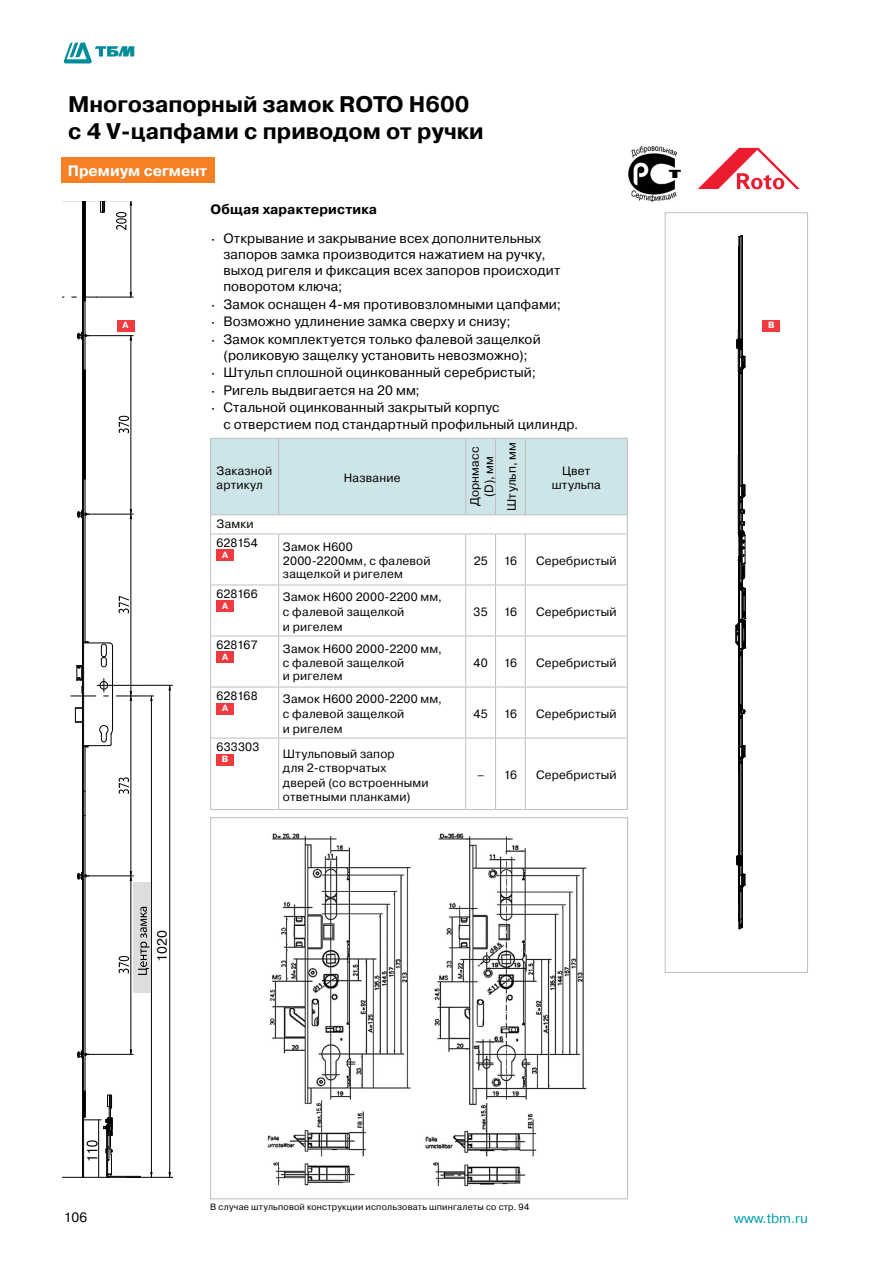
<style>
.page{position:relative;width:893px;height:1263px;background:#fff}
.page>*{position:absolute;margin:0;border:0;box-sizing:border-box;transform-origin:0 0}
.t1{font:700 22.5px/27px "Pragmatica C";color:#000}
.t2{font:700 15px "Pragmatica C";color:#fff}
.t3{font:13.5px/16.2px "Pragmatica C";letter-spacing:.01em;color:#000}
.t4{font:700 13.5px "Pragmatica C";letter-spacing:.015em;color:#000}
.t5{font:13.5px "Pragmatica C";color:#009ca9}
.t6{font:12px/14.7px "Pragmatica C";letter-spacing:.015em;color:#000}
.t7{font:9px "Pragmatica C";letter-spacing:.025em;color:#000}
.t8{font:700 9px "Pragmatica C";color:#fff}
.s1{font-size:9px}
</style>
<div class="page">
<svg style="left:63px;top:43px;width:71px;height:20px"></svg>
<svg style="left:211px;top:535px;width:416px;height:274px"></svg>
<hr style="left:210px;top:534px;width:1px;height:51px;background:#bcbec0">
<hr style="left:278px;top:534px;width:1px;height:51px;background:#bcbec0">
<hr style="left:465px;top:534px;width:1px;height:51px;background:#bcbec0">
<svg style="left:210px;top:438px;width:418px;height:97px"></svg>
<hr style="left:495px;top:534px;width:1px;height:51px;background:#bcbec0">
<hr style="left:525px;top:534px;width:103px;height:1px;background:#bcbec0">
<hr style="left:525px;top:534px;width:1px;height:51px;background:#bcbec0">
<hr style="left:627px;top:534px;width:1px;height:51px;background:#bcbec0">
<hr style="left:210px;top:585px;width:69px;height:1px;background:#bcbec0">
<hr style="left:210px;top:585px;width:1px;height:51px;background:#bcbec0">
<hr style="left:279px;top:585px;width:187px;height:1px;background:#bcbec0">
<hr style="left:278px;top:585px;width:1px;height:51px;background:#bcbec0">
<hr style="left:466px;top:585px;width:30px;height:1px;background:#bcbec0">
<hr style="left:465px;top:585px;width:1px;height:51px;background:#bcbec0">
<svg style="left:496px;top:585px;width:29px;height:1px"></svg>
<hr style="left:495px;top:585px;width:1px;height:51px;background:#bcbec0">
<hr style="left:525px;top:585px;width:103px;height:1px;background:#bcbec0">
<hr style="left:525px;top:585px;width:1px;height:51px;background:#bcbec0">
<hr style="left:627px;top:585px;width:1px;height:51px;background:#bcbec0">
<hr style="left:210px;top:636px;width:69px;height:1px;background:#bcbec0">
<hr style="left:210px;top:636px;width:1px;height:51px;background:#bcbec0">
<hr style="left:279px;top:636px;width:187px;height:1px;background:#bcbec0">
<hr style="left:278px;top:636px;width:1px;height:51px;background:#bcbec0">
<hr style="left:466px;top:636px;width:30px;height:1px;background:#bcbec0">
<hr style="left:465px;top:636px;width:1px;height:51px;background:#bcbec0">
<svg style="left:496px;top:636px;width:29px;height:1px"></svg>
<hr style="left:495px;top:636px;width:1px;height:51px;background:#bcbec0">
<hr style="left:525px;top:636px;width:103px;height:1px;background:#bcbec0">
<hr style="left:525px;top:636px;width:1px;height:51px;background:#bcbec0">
<hr style="left:627px;top:636px;width:1px;height:51px;background:#bcbec0">
<hr style="left:210px;top:687px;width:69px;height:1px;background:#bcbec0">
<hr style="left:210px;top:687px;width:1px;height:51px;background:#bcbec0">
<hr style="left:279px;top:687px;width:187px;height:1px;background:#bcbec0">
<hr style="left:278px;top:687px;width:1px;height:51px;background:#bcbec0">
<hr style="left:466px;top:687px;width:30px;height:1px;background:#bcbec0">
<hr style="left:465px;top:687px;width:1px;height:51px;background:#bcbec0">
<svg style="left:496px;top:687px;width:29px;height:1px"></svg>
<hr style="left:495px;top:687px;width:1px;height:51px;background:#bcbec0">
<hr style="left:525px;top:687px;width:103px;height:1px;background:#bcbec0">
<hr style="left:525px;top:687px;width:1px;height:51px;background:#bcbec0">
<hr style="left:627px;top:687px;width:1px;height:51px;background:#bcbec0">
<hr style="left:210px;top:738px;width:69px;height:1px;background:#bcbec0">
<hr style="left:210px;top:738px;width:1px;height:71px;background:#bcbec0">
<hr style="left:279px;top:738px;width:187px;height:1px;background:#bcbec0">
<hr style="left:278px;top:738px;width:1px;height:71px;background:#bcbec0">
<hr style="left:466px;top:738px;width:30px;height:1px;background:#bcbec0">
<hr style="left:465px;top:738px;width:1px;height:71px;background:#bcbec0">
<svg style="left:496px;top:738px;width:29px;height:1px"></svg>
<hr style="left:495px;top:738px;width:1px;height:71px;background:#bcbec0">
<hr style="left:525px;top:738px;width:103px;height:1px;background:#bcbec0">
<hr style="left:525px;top:738px;width:1px;height:71px;background:#bcbec0">
<hr style="left:627px;top:738px;width:1px;height:71px;background:#bcbec0">
<hr style="left:210px;top:809px;width:69px;height:1px;background:#bcbec0">
<hr style="left:279px;top:809px;width:187px;height:1px;background:#bcbec0">
<hr style="left:466px;top:809px;width:30px;height:1px;background:#bcbec0">
<svg style="left:496px;top:809px;width:29px;height:1px"></svg>
<hr style="left:525px;top:809px;width:103px;height:1px;background:#bcbec0">
<div style="left:217px;top:550px;width:17px;height:11px;background:#ef3b3f"></div>
<div style="left:217px;top:601px;width:17px;height:11px;background:#ef3b3f"></div>
<div style="left:217px;top:652px;width:17px;height:11px;background:#ef3b3f"></div>
<div style="left:217px;top:703px;width:17px;height:11px;background:#ef3b3f"></div>
<div style="left:217px;top:754px;width:17px;height:11px;background:#ef3b3f"></div>
<img style="left:628px;top:146px;width:53px;height:56px">
<svg style="left:698px;top:148px;width:102px;height:41px"></svg>
<div style="left:61px;top:157px;width:153px;height:26px;background:#f58025"></div>
<svg style="left:735px;top:235px;width:11px;height:694px"></svg>
<div style="left:665px;top:212px;width:143px;height:761px;border:1px solid #bcbec0"></div>
<img style="left:267px;top:833px;width:320px;height:354px">
<hr style="left:127px;top:1177px;width:45px;height:1px;background:#000">
<hr style="left:111px;top:685px;width:61px;height:1px;background:#000">
<svg style="left:62px;top:202px;width:109px;height:976px"></svg>
<div style="left:99px;top:233px;width:30px;height:61px;background:#fff"></div>
<div style="left:157px;top:929px;width:12px;height:26px;background:#fff"></div>
<div style="left:117px;top:320px;width:17px;height:12px;background:#ef3b3f"></div>
<div style="left:763px;top:320px;width:17px;height:12px;background:#ef3b3f"></div>
<h1 class="t1" style="left:68px;top:91px;width:417px">Многозапорный замок ROTO H600 с 4 V-цапфами с приводом от ручки</h1>
<p class="t2" style="left:68px;top:162px;width:141px">Премиум сегмент</p>
<p class="t4" style="left:211px;top:202px;width:168px">Общая характеристика</p>
<p class="t3" style="left:223px;top:230px;width:338px;text-indent:-13px"><span class="s1">•</span> Открывание и закрывание всех дополнительных запоров замка производится нажатием на ручку, выход ригеля и фиксация всех запоров происходит поворотом ключа;</p>
<p class="t3" style="left:211px;top:296px;width:352px"><span class="s1">•</span> Замок оснащен 4-мя противовзломными цапфами;</p>
<p class="t3" style="left:211px;top:314px;width:301px"><span class="s1">•</span> Возможно удлинение замка сверху и снизу;</p>
<p class="t3" style="left:211px;top:331px;width:332px;text-align:center"><span class="s1">•</span> Замок комплектуется только фалевой защелкой (роликовую защелку установить невозможно);</p>
<p class="t3" style="left:211px;top:365px;width:327px"><span class="s1">•</span> Штульп сплошной оцинкованный серебристый;</p>
<p class="t3" style="left:211px;top:382px;width:211px"><span class="s1">•</span> Ригель выдвигается на 20 мм;</p>
<p class="t3" style="left:223px;top:400px;width:357px;text-indent:-13px"><span class="s1">•</span> Стальной оцинкованный закрытый корпус<br>с отверстием под стандартный профильный цилиндр.</p>
<p class="t6" style="left:217px;top:463px;width:57px">Заказной артикул</p>
<p class="t6" style="left:344px;top:470px;width:58px">Название</p>
<p class="t8" style="left:123px;top:320px;width:8px">A</p>
<p class="t8" style="left:768px;top:320px;width:8px">B</p>
<p class="t6" style="left:468px;top:506px;width:61px;text-align:center;rotate:-90deg">Дорнмасс (D), мм</p>
<p class="t6" style="left:504px;top:511px;width:70px;rotate:-90deg">Штульп, мм</p>
<p class="t6" style="left:552px;top:463px;width:51px;text-align:center">Цвет штульпа</p>
<p class="t6" style="left:217px;top:514px;width:43px;line-height:19px">Замки<br>628154</p>
<p class="t8" style="left:222px;top:550px;width:8px">A</p>
<p class="t6" style="left:283px;top:540px;width:149px;line-height:13.5px">Замок H600<br>2000-2200мм, с фалевой защелкой и ригелем</p>
<p class="t6" style="left:217px;top:586px;width:43px">628166</p>
<p class="t8" style="left:222px;top:601px;width:8px">A</p>
<p class="t6" style="left:283px;top:590px;width:161px">Замок H600 2000-2200 мм, с фалевой защелкой<br>и ригелем</p>
<p class="t6" style="left:217px;top:637px;width:43px">628167</p>
<p class="t8" style="left:222px;top:652px;width:8px">A</p>
<p class="t6" style="left:283px;top:643px;width:161px;line-height:13.5px">Замок H600 2000-2200 мм, с фалевой защелкой<br>и ригелем</p>
<p class="t6" style="left:217px;top:688px;width:43px">628168</p>
<p class="t8" style="left:222px;top:703px;width:8px">A</p>
<p class="t6" style="left:283px;top:692px;width:161px">Замок H600 2000-2200 мм, с фалевой защелкой<br>и ригелем</p>
<p class="t6" style="left:217px;top:739px;width:44px">633303</p>
<p class="t8" style="left:222px;top:754px;width:8px">B</p>
<p class="t6" style="left:283px;top:746px;width:147px">Штульповый запор<br>для 2-створчатых дверей (со встроенными</p>
<p class="t6" style="left:283px;top:789px;width:129px">ответными планками)</p>
<p class="t6" style="left:474px;top:553px;width:15px">25</p>
<p class="t6" style="left:504px;top:553px;width:15px">16</p>
<p class="t6" style="left:536px;top:553px;width:82px">Серебристый</p>
<p class="t6" style="left:474px;top:604px;width:16px">35</p>
<p class="t6" style="left:504px;top:604px;width:15px">16</p>
<p class="t6" style="left:536px;top:604px;width:82px">Серебристый</p>
<p class="t6" style="left:474px;top:655px;width:16px">40</p>
<p class="t6" style="left:504px;top:655px;width:15px">16</p>
<p class="t6" style="left:536px;top:655px;width:82px">Серебристый</p>
<p class="t6" style="left:474px;top:706px;width:16px">45</p>
<p class="t6" style="left:504px;top:706px;width:15px">16</p>
<p class="t6" style="left:536px;top:706px;width:82px">Серебристый</p>
<p class="t6" style="left:477px;top:768px;width:42px">– 16</p>
<p class="t6" style="left:536px;top:768px;width:82px">Серебристый</p>
<p class="t3" style="left:154px;top:962px;width:33px;rotate:-90deg">1020</p>
<p class="t7" style="left:210px;top:1202px;width:321px">В случае штульповой конструкции использовать шпингалеты со стр. 94</p>
<p class="t3" style="left:64px;top:1209px;width:25px">106</p>
<p class="t5" style="left:734px;top:1211px;width:75px">www.tbm.ru</p>
</div>
